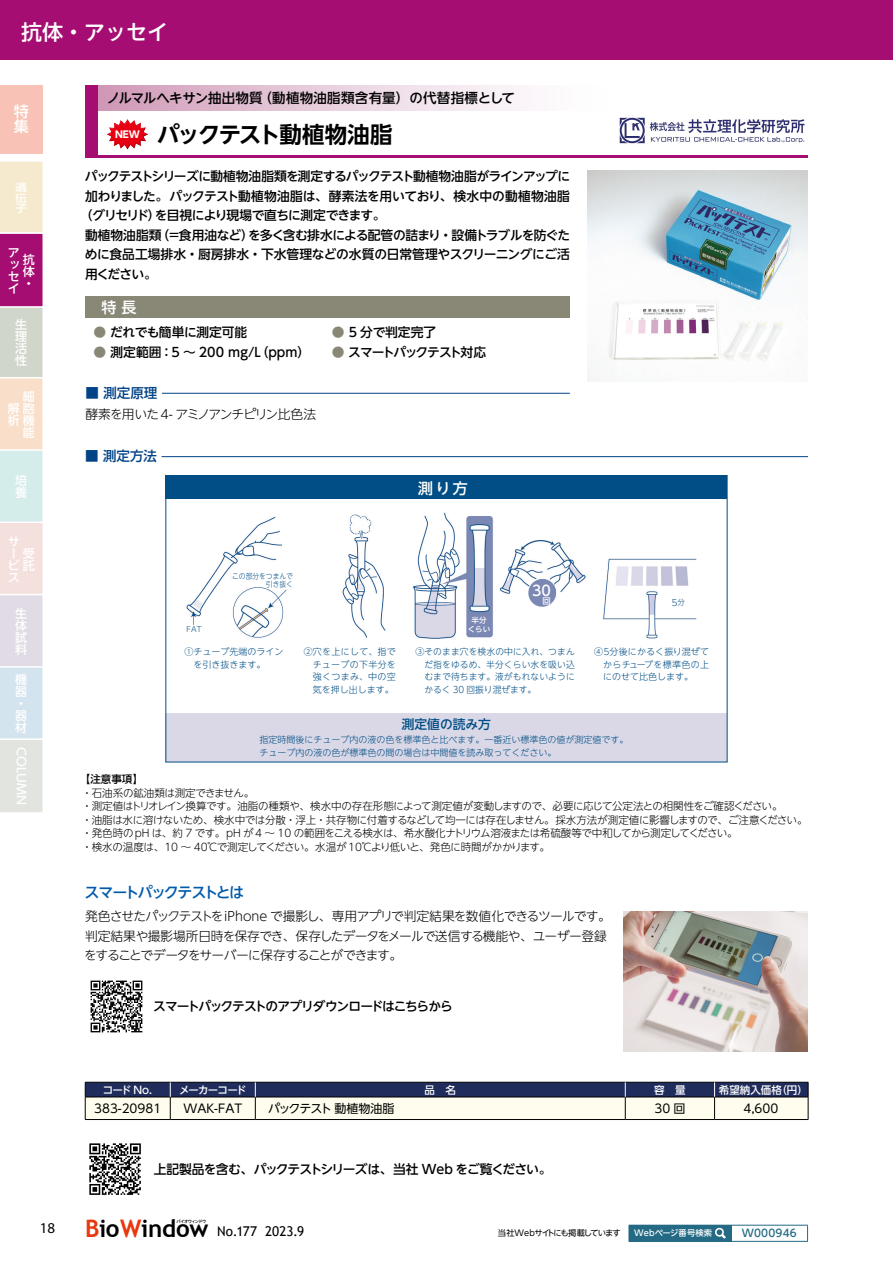
<style>
.page{position:relative;width:893px;height:1263px;background:#fff}
.page>*{position:absolute;margin:0;border:0;box-sizing:border-box;transform-origin:0 0}
.t1{font:700 22.5px "UD Shin Go NT Pr 6 N De";letter-spacing:-.065em;color:#000}
.t2{font:500 21px "UD Shin Go NT Pr 6 N";color:#fff}
.t3{font:500 15px "UD Shin Go NT Pr 6 N";letter-spacing:-.11em;color:#005bac}
.t4{font:500 15px/15px "UD Shin Go NT Pr 6 N";color:#fff}
.t5{font:15px "UD Shin Go NT Pr 6 N Medium 90 pv RKSJ H";color:#fff}
.t6{font:15px "Myriad Variable Concept";color:#000}
.t7{font:14.25px "UD Shin Go NT Pr 6 N Medium 90 pv RKSJ H";color:#fff}
.t8{font:500 13.5px "UD Shin Go NT Pr 6 N";letter-spacing:.01em;color:#000}
.t9{font:13.5px "Trebuchet MS";letter-spacing:.005em;color:#000}
.t10{font:500 13.5px "UD Shin Go NT Pr 6 N";color:#004386}
.t11{font:500 12.75px "UD Shin Go NT Pr 6 N";letter-spacing:-.055em;color:#000}
.t12{font:300 12.75px/19.5px "UD Shin Go NT Pr 6 N";letter-spacing:-.06em;color:#000}
.t13{font:500 12.75px "UD Shin Go NT Pr 6 N";letter-spacing:-.005em;color:#000}
.t14{font:500 12.75px "UD Shin Go NT Pr 6 N";letter-spacing:-.01em;color:#000}
.t15{font:500 12.75px "UD Shin Go NT Pr 6 N";letter-spacing:-.09em;color:#000}
.t16{font:500 12.75px "UD Shin Go NT Pr 6 N";color:#000}
.t17{font:500 12.75px "UD Shin Go NT Pr 6 N";letter-spacing:-.11em;color:#000}
.t18{font:500 12.75px "UD Shin Go NT Pr 6 N";letter-spacing:-.035em;color:#000}
.t19{font:12.75px "UD Shin Go NT Pr 6 N Medium 90 pv RKSJ H";color:#004e85}
.t20{font:500 12px/12px "UD Shin Go NT Pr 6 N";color:#fff;text-align:justify}
.t21{font:12px "UD Shin Go NT Pr 6 N";color:#000}
.t22{font:12px "UD Shin Go NT Pr 6 N";letter-spacing:-.04em;color:#000}
.t23{font:300 10.5px/13.5px "UD Shin Go NT Pr 6 N";letter-spacing:-.035em;color:#000}
.t24{font:500 10.5px "UD Shin Go NT Pr 6 N";letter-spacing:-.07em;color:#fff}
.t25{font:500 10.5px "UD Shin Go NT Pr 6 N";letter-spacing:.02em;color:#246a84}
.t26{font:500 10.5px "UD Shin Go NT Pr 6 N";color:#000}
.t27{font:500 10.2px/10.2px "UD Shin Go NT Pr 6 N";color:#fff;text-align:justify;scale:1.18 1}
.t28{font:700 9.45px "UD Shin Go Pro";color:#fff}
.t29{font:9px/12.8px "UD Shin Go NT Pr 6 N Light 90 pv RKSJ H";color:#004e85;text-align:justify}
.t30{font:8.25px "UD Shin Go NT Pr 6 N";letter-spacing:-.1em;color:#000}
.t31{font:500 8.25px "UD Shin Go NT Pr 6 N";letter-spacing:.015em;color:#fff}
.t32{font:8.25px "UD Shin Go NT Pr 6 N Medium 90 pv RKSJ H";color:#fff}
.t33{font:7.5px/8.4px "UD Shin Go NT Pr 6 N Light 90 pv RKSJ H";color:#004e85;text-align:right;scale:.9 1}
.t34{font:7.5px/9px "UD Shin Go NT Pr 6 N Medium 90 pv RKSJ H";color:#fff;text-align:center}
.t35{font:7.5px "UD Shin Go NT Pr 6 N Light 90 pv RKSJ H";color:#004e85}
.t36{font:500 4.2px "UD Shin Go NT Pr 6 N";letter-spacing:-.14em;color:#000}
.s1{color:#898775}
.s2{font-size:7.5px}
.s3{font-weight:700;font-size:24.15px;color:#e8380d}
.s4{font-weight:700;font-size:24.15px}
</style>
<div class="page">
<div style="left:0;top:85px;width:43px;height:68px;background:#f8c3b6"></div>
<svg style="left:0;top:161px;width:43px;height:651px;background:#ddcbd0"></svg>
<div style="left:0;top:0;width:893px;height:60px;background:#a60d72"></div>
<svg style="left:98px;top:85px;width:424px;height:26px;background:#e6cad9"></svg>
<div style="left:85px;top:85px;width:13px;height:72px;background:#a60d72"></div>
<hr style="left:85px;top:155px;width:723px;height:2px;background:#a60d72">
<div style="left:85px;top:296px;width:485px;height:21px;background:#898775"></div>
<svg style="left:89px;top:1143px;width:52px;height:52px"></svg>
<img style="left:587px;top:170px;width:221px;height:211px">
<img style="left:624px;top:912px;width:184px;height:140px">
<img style="left:90px;top:980px;width:53px;height:53px">
<img style="left:619px;top:117px;width:186px;height:27px">
<img style="left:186px;top:512px;width:511px;height:127px">
<div style="left:528px;top:579px;width:28px;height:28px;background:#7a88b3;border-radius:50%"></div>
<div style="left:467px;top:615px;width:25px;height:19px;background:#7a88b3"></div>
<div style="left:186px;top:625px;width:17px;height:9px;background:#fff"></div>
<svg style="left:232px;top:571px;width:62px;height:17px"></svg>
<div style="left:670px;top:596px;width:16px;height:13px;background:#fff"></div>
<div style="left:166px;top:713px;width:561px;height:49px;background:#dad8e7"></div>
<div style="left:166px;top:475px;width:561px;height:24px;background:#004e85"></div>
<div style="left:166px;top:475px;width:561px;height:287px;border:1px solid #004e85"></div>
<hr style="left:162px;top:393px;width:408px;height:1px;background:#004386">
<hr style="left:162px;top:456px;width:646px;height:1px;background:#004386">
<hr style="left:85px;top:1119px;width:85px;height:1px;background:#000">
<hr style="left:170px;top:1119px;width:85px;height:1px;background:#000">
<hr style="left:255px;top:1119px;width:370px;height:1px;background:#000">
<hr style="left:625px;top:1119px;width:90px;height:1px;background:#000">
<hr style="left:715px;top:1119px;width:93px;height:1px;background:#000">
<svg style="left:85px;top:1082px;width:724px;height:37px;background:#9fa3ab"></svg>
<div style="left:629px;top:1225px;width:102px;height:16px;background:#246a84"></div>
<hr style="left:629px;top:1241px;width:102px;height:1px;background:#246a84">
<hr style="left:731px;top:1225px;width:77px;height:1px;background:#246a84">
<svg style="left:807px;top:1225px;width:1px;height:16px"></svg>
<hr style="left:731px;top:1241px;width:77px;height:1px;background:#246a84">
<svg style="left:715px;top:1226px;width:17px;height:15px"></svg>
<div style="left:104px;top:119px;width:45px;height:33px;background:#000;opacity:.28"></div>
<h2 class="t2" style="left:21px;top:15px;width:149px">抗体・アッセイ</h2>
<h3 class="t4" style="left:14px;top:104px;width:16px">特集</h3>
<p class="t27" style="left:15px;top:182px;width:12px">遺伝子</p>
<p class="t20" style="left:8px;top:246px;width:13px">アッセイ</p>
<p class="t20" style="left:15px;top:318px;width:13px">生理活性</p>
<p class="t20" style="left:8px;top:390px;width:28px;text-align:right">細<br>解胞析機能</p>
<p class="t20" style="left:15px;top:475px;width:13px">培養</p>
<p class="t20" style="left:23px;top:253px;width:13px">抗体・</p>
<p class="t20" style="left:8px;top:535px;width:13px">サー</p>
<p class="t20" style="left:8px;top:571px;width:13px">ス</p>
<p class="t20" style="left:15px;top:607px;width:13px">生体試料</p>
<p class="t20" style="left:15px;top:673px;width:13px;text-align:left">機器・器材</p>
<p class="t20" style="left:28px;top:747px;width:59px;rotate:90deg">COLUMN</p>
<p class="t20" style="left:8px;top:547px;width:28px;text-align:right">受ビ託</p>
<p class="t8" style="left:107px;top:87px;width:410px">ノルマルヘキサン抽出物質（動植物油脂類含有量）の代替指標として</p>
<h1 class="t1" style="left:157px;top:116px;width:237px">パックテスト動植物油脂</h1>
<p class="t11" style="left:85px;top:166px;width:487px">パックテストシリーズに動植物油脂類を測定するパックテスト動植物油脂がラインアップに</p>
<p class="t13" style="left:85px;top:186px;width:486px">加わりました。パックテスト動植物油脂は、酵素法を用いており、検水中の動植物油脂</p>
<p class="t11" style="left:80px;top:205px;width:307px">（グリセリド）を目視により現場で直ちに測定できます。</p>
<p class="t11" style="left:85px;top:225px;width:487px">動植物油脂類（＝食用油など）を多く含む排水による配管の詰まり・設備トラブルを防ぐた</p>
<p class="t14" style="left:85px;top:244px;width:486px">めに食品工場排水・厨房排水・下水管理などの水質の日常管理やスクリーニングにご活</p>
<p class="t11" style="left:85px;top:264px;width:73px">用ください。</p>
<p class="t28" style="left:115px;top:127px;width:26px">NEW</p>
<h3 class="t4" style="left:102px;top:299px;width:36px">特 長</h3>
<p class="t18" style="left:94px;top:322px;width:155px"><span class="s1">●</span> だれでも簡単に測定可能</p>
<p class="t16" style="left:94px;top:342px;width:218px"><span class="s1">●</span> 測定範囲：5 ～ 200 mg/L（ppm）</p>
<p class="t10" style="left:85px;top:382px;width:73px">■ 測定原理</p>
<p class="t12" style="left:85px;top:404px;width:232px">酵素を用いた4- アミノアンチピリン比色法</p>
<p class="t10" style="left:85px;top:445px;width:73px">■ 測定方法</p>
<p class="t11" style="left:332px;top:322px;width:106px"><span class="s1">●</span> 5 分で判定完了</p>
<p class="t17" style="left:332px;top:342px;width:156px"><span class="s1">●</span> スマートパックテスト対応</p>
<h3 class="t5" style="left:418px;top:476px;width:51px">測り方</h3>
<p class="t35" style="left:186px;top:623px;width:17px">FAT</p>
<p class="t33" style="left:232px;top:572px;width:69px">この部分をつまんで引き抜く</p>
<p class="t34" style="left:468px;top:615px;width:24px">半分くらい</p>
<h3 class="t7" style="left:532px;top:579px;width:20px">30</h3>
<p class="t32" style="left:543px;top:594px;width:10px">回</p>
<p class="t29" style="left:670px;top:596px;width:16px">５<span class="s2">分</span></p>
<p class="t29" style="left:194px;top:645px;width:91px;text-indent:-9px">①チューブ先端のラインを引き抜きます。</p>
<p class="t29" style="left:313px;top:645px;width:85px;text-indent:-9px">②穴を上にして、指でチューブの下半分を強くつまみ、中の空気を押し出します。</p>
<p class="t29" style="left:424px;top:645px;width:152px;text-indent:-9px">③そのまま穴を検水の中に入れ、つまんだ指をゆるめ、半分くらい水を吸い込むまで待ちます。液がもれないようにかるく 30 回振り混ぜます。</p>
<p class="t29" style="left:603px;top:645px;width:107px;text-indent:-9px">④５分後にかるく振り混ぜてからチューブを標準色の上にのせて比色します。</p>
<p class="t19" style="left:402px;top:714px;width:91px">測定値の読み方</p>
<p class="t29" style="left:260px;top:732px;width:370px;line-height:13.5px">指定時間後にチューブ内の液の色を標準色と比べます。一番近い標準色の値が測定値です。チューブ内の液の色が標準色の間の場合は中間値を読み取ってください。</p>
<p class="t26" style="left:80px;top:771px;width:65px">【注意事項】</p>
<p class="t23" style="left:82px;top:786px;width:727px">・石油系の鉱油類は測定できません。<br>・測定値はトリオレイン換算です。油脂の種類や、検水中の存在形態によって測定値が変動しますので、必要に応じて公定法との相関性をご確認ください。<br>・油脂は水に溶けないため、検水中では分散・浮上・共存物に付着するなどして均一には存在しません。採水方法が測定値に影響しますので、ご注意ください。・発色時のpH は、約 7 です。pH が 4 ～ 10 の範囲をこえる検水は、希水酸化ナトリウム溶液または希硫酸等で中和してから測定してください。<br>・検水の温度は、10 ～ 40℃で測定してください。水温が 10℃より低いと、発色に時間がかかります。</p>
<h3 class="t3" style="left:84px;top:880px;width:161px">スマートパックテストとは</h3>
<p class="t12" style="left:84px;top:906px;width:528px">発色させたパックテストをiPhone で撮影し、専用アプリで判定結果を数値化できるツールです。判定結果や撮影場所日時を保存でき、保存したデータをメールで送信する機能や、ユーザー登録をすることでデータをサーバーに保存することができます。</p>
<p class="t15" style="left:153px;top:996px;width:301px">スマートパックテストのアプリダウンロードはこちらから</p>
<p class="t24" style="left:103px;top:1081px;width:51px">コード No.</p>
<p class="t24" style="left:179px;top:1081px;width:69px">メーカーコード</p>
<p class="t24" style="left:425px;top:1081px;width:33px">品　名</p>
<p class="t24" style="left:654px;top:1081px;width:33px">容　量</p>
<p class="t24" style="left:719px;top:1081px;width:91px">希望納入価格（円）</p>
<p class="t21" style="left:94px;top:1098px;width:69px">383-20981</p>
<p class="t21" style="left:183px;top:1098px;width:60px">WAK-FAT</p>
<p class="t22" style="left:268px;top:1098px;width:128px">パックテスト動植物油脂</p>
<p class="t21" style="left:654px;top:1098px;width:32px">30 回</p>
<p class="t21" style="left:743px;top:1098px;width:36px">4,600</p>
<p class="t11" style="left:154px;top:1159px;width:399px">上記製品を含む、パックテストシリーズは、当社 Web をご覧ください。</p>
<p class="t36" style="left:176px;top:1218px;width:31px">バイオウィンドウ</p>
<h3 class="t6" style="left:40px;top:1219px;width:15px">18</h3>
<p class="t9" style="left:85px;top:1223px;width:221px"><span class="s3">B</span><span class="s4">io</span><span class="s3">W</span><span class="s4">indow</span> No.177 2023.9</p>
<p class="t30" style="left:498px;top:1226px;width:124px">当社Webサイトにも掲載しています</p>
<p class="t31" style="left:634px;top:1226px;width:79px">Webページ番号検索</p>
<p class="t25" style="left:742px;top:1225px;width:56px">W000946</p>
</div>
